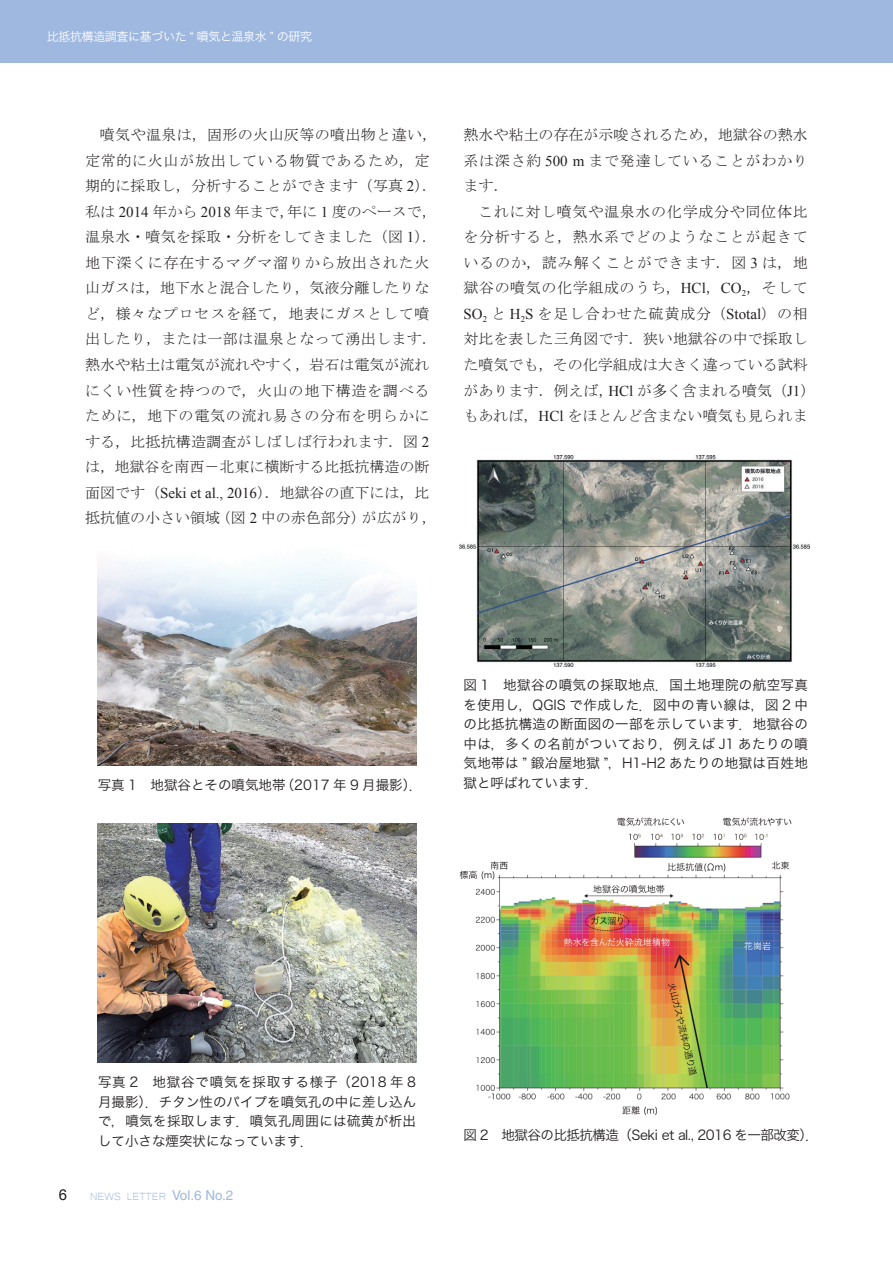
<style>
.page{position:relative;width:893px;height:1263px;background:#fff}
.page>*{position:absolute;margin:0;border:0;box-sizing:border-box;transform-origin:0 0}
.t1{font:15px/25.5px "MS Mincho";letter-spacing:.01em;color:#231f20}
.t2{font:15px/25.5px "MS Mincho";letter-spacing:.04em;color:#231f20;text-align:center}
.t3{font:15px "Arial";color:#231f20}
.t4{font:13.5px/19.5px "Hira Kaku Pro W3";color:#231f20;text-align:justify}
.t5{font:13.5px "Hira Kaku Pro W3";letter-spacing:-.035em;color:#231f20}
.t6{font:13.5px "Microsoft Yi Baiti";color:#9fb8df}
.t7{font:12px "Hira Kaku Pro W3";letter-spacing:-.03em;color:#fff}
.s1{font-family:"Times New Roman"}
.s2{font-family:"Helvetica"}
</style>
<div class="page">
<div style="left:0;top:0;width:893px;height:63px;background:#9fb8df"></div>
<img style="left:98px;top:559px;width:318px;height:206px">
<img style="left:98px;top:824px;width:318px;height:238px">
<img style="left:459px;top:456px;width:350px;height:210px">
<img style="left:459px;top:817px;width:333px;height:299px">
<p class="t7" style="left:47px;top:26px;width:267px">比抵抗構造調査に基づいた “ 噴気と温泉水 ” の研究</p>
<p class="t1" style="left:85px;top:122px;width:354px;text-indent:15px">噴気や温泉は，固形の火山灰等の噴出物と違い，定常的に火山が放出している物質であるため，定期的に採取し，分析することができます（写真 <span class="s1">2</span>）．私は <span class="s1">2014</span> 年から <span class="s1">2018</span> 年まで，年に <span class="s1">1</span> 度のペースで，温泉水・噴気を採取・分析をしてきました（図 <span class="s1">1</span>）．地下深くに存在するマグマ溜りから放出された火山ガスは，地下水と混合したり，気液分離したりなど，様々なプロセスを経て，地表にガスとして噴出したり，または一部は温泉となって湧出します．熱水や粘土は電気が流れやすく，岩石は電気が流れにくい性質を持つので，火山の地下構造を調べるために，地下の電気の流れ易さの分布を明らかにする，比抵抗構造調査がしばしば行われます．図 <span class="s1">2</span>は，地獄谷を南西－北東に横断する比抵抗構造の断面図です（<span class="s1">Seki et al., 2016</span>）．地獄谷の直下には，比抵抗値の小さい領域（図 <span class="s1">2</span> 中の赤色部分）が広がり，</p>
<p class="t1" style="left:463px;top:122px;width:346px;text-align:justify">熱水や粘土の存在が示唆されるため，地獄谷の熱水系は深さ約 <span class="s1">500 m</span> まで発達していることがわかります．</p>
<p class="t2" style="left:463px;top:199px;width:353px">これに対し噴気や温泉水の化学成分や同位体比<br>を分析すると，熱水系でどのようなことが起きているのか，読み解くことができます．図 <span class="s1">3</span> は，地獄谷の噴気の化学組成のうち，<span class="s1">HCl</span>，<span class="s1">CO</span><sub>2</sub>，そして<br><span class="s1">SO</span><sub>2</sub> と <span class="s1">H</span><sub>2</sub><span class="s1">S</span> を足し合わせた硫黄成分（<span class="s1">Stotal</span>）の相対比を表した三角図です．狭い地獄谷の中で採取した噴気でも，その化学組成は大きく違っている試料があります．例えば，<span class="s1">HCl</span> が多く含まれる噴気（<span class="s1">J1</span>）もあれば，<span class="s1">HCl</span> をほとんど含まない噴気も見られま</p>
<p class="t4" style="left:98px;top:774px;width:327px">写真 1　地獄谷とその噴気地帯（2017 年 9 月撮影）．</p>
<p class="t4" style="left:463px;top:674px;width:346px">図 1　地獄谷の噴気の採取地点．国土地理院の航空写真を使用し，QGIS で作成した．図中の青い線は，図 2 中の比抵抗構造の断面図の一部を示しています．地獄谷の中は，多くの名前がついており，例えば J1 あたりの噴気地帯は ” 鍛冶屋地獄 ”，H1-H2 あたりの地獄は百姓地獄と呼ばれています．</p>
<p class="t4" style="left:98px;top:1071px;width:320px">写真 2　地獄谷で噴気を採取する様子（2018 年 8月撮影）．チタン性のパイプを噴気孔の中に差し込んで，噴気を採取します．噴気孔周囲には硫黄が析出して小さな煙突状になっています．</p>
<p class="t3" style="left:59px;top:1185px;width:10px">6</p>
<p class="t6" style="left:90px;top:1188px;width:145px">NEWS LETTER <span class="s2">Vol.6 No.2</span></p>
<p class="t5" style="left:463px;top:1123px;width:357px">図 2　地獄谷の比抵抗構造（Seki et al., 2016 を一部改変）．</p>
</div>
